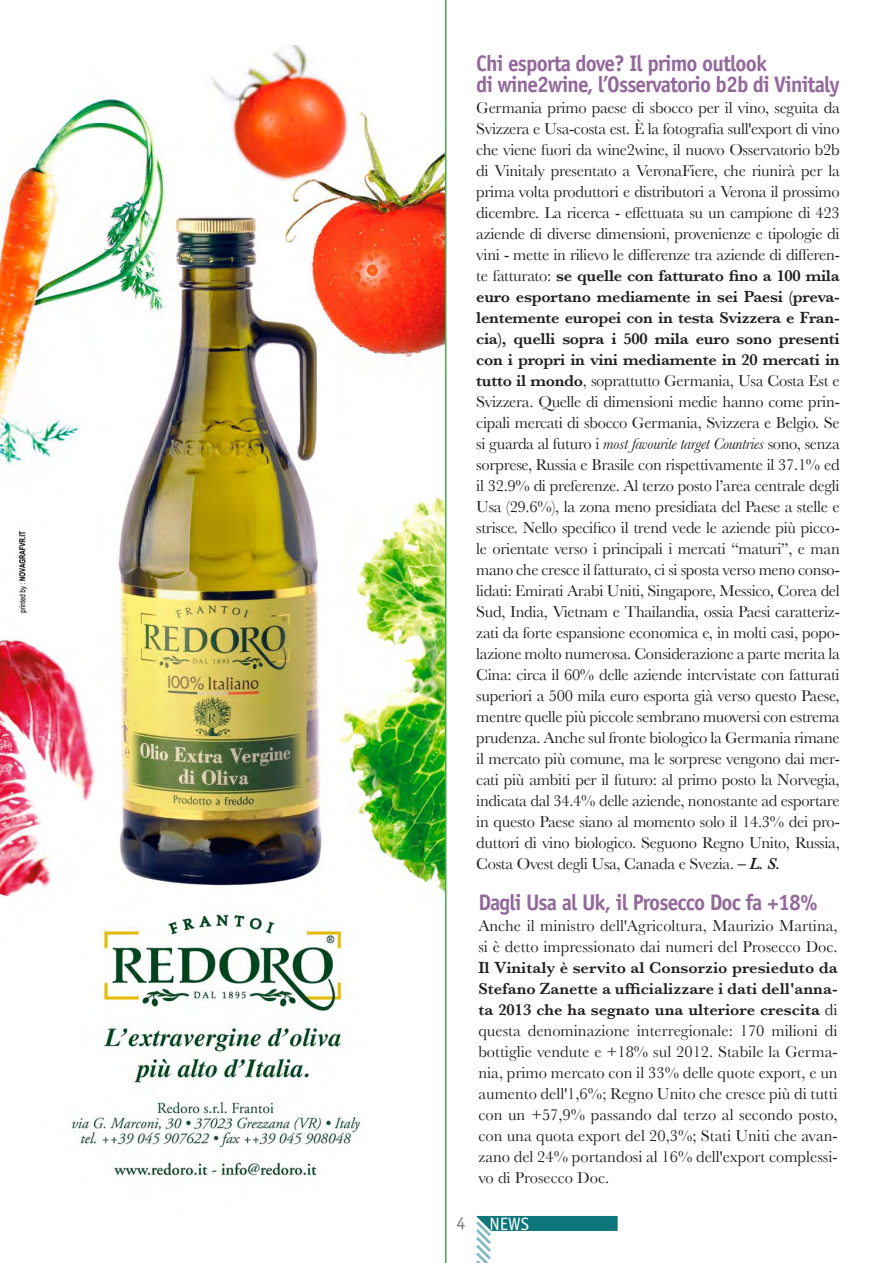
<style>
.page{position:relative;width:893px;height:1263px;background:#fff}
.page>*{position:absolute;margin:0;border:0;box-sizing:border-box;transform-origin:0 0}
.t1{font:700 22.5px "Officina Sans Std";letter-spacing:-.04em;color:#93699b;scale:.95 1}
.t2{font:18px "Officina Sans Std";color:#fff}
.t3{font:18px "Officina Sans Std";color:#76787b}
.t4{font:16.5px/21px "Baskerville";letter-spacing:-.02em;color:#231f20;text-align:justify}
.s1{font-weight:600}
.s2{font-style:italic}
.s3{font-weight:600;font-style:italic}
</style>
<div class="page">
<svg style="left:476px;top:1216px;width:142px;height:47px"></svg>
<img style="left:0;top:0;width:446px;height:1263px">
<p class="t1" style="left:476px;top:49px;width:308px">Chi esporta dove? Il primo outlook</p>
<p class="t1" style="left:476px;top:70px;width:384px">di wine2wine, l’Osservatorio b2b di Vinitaly</p>
<p class="t4" style="left:476px;top:97px;width:365px">Germania primo paese di sbocco per il vino, seguita da Svizzera e Usa-costa est. È la fotografia sull'export di vino che viene fuori da wine2wine, il nuovo Osservatorio b2b di Vinitaly presentato a VeronaFiere, che riunirà per la prima volta produttori e distributori a Verona il prossimo dicembre. La ricerca - effettuata su un campione di 423 aziende di diverse dimensioni, provenienze e tipologie di vini - mette in rilievo le differenze tra aziende di differen&shy;te fatturato: <span class="s1">se quelle con fatturato fino a 100 mila euro esportano mediamente in sei Paesi (preva&shy;lentemente europei con in testa Svizzera e Fran&shy;cia), quelli sopra i 500 mila euro sono presenti con i propri in vini mediamente in 20 mercati in tutto il mondo</span>, soprattutto Germania, Usa Costa Est e Svizzera. Quelle di dimensioni medie hanno come prin&shy;cipali mercati di sbocco Germania, Svizzera e Belgio. Se si guarda al futuro i <span class="s2">most favourite target Countries</span> sono, senza sorprese, Russia e Brasile con rispettivamente il 37.1% ed il 32.9% di preferenze. Al terzo posto l’area centrale degli Usa (29.6%), la zona meno presidiata del Paese a stelle e strisce. Nello specifico il trend vede le aziende più picco&shy;le orientate verso i principali i mercati “maturi”, e man mano che cresce il fatturato, ci si sposta verso meno conso&shy;lidati: Emirati Arabi Uniti, Singapore, Messico, Corea del Sud, India, Vietnam e Thailandia, ossia Paesi caratteriz&shy;zati da forte espansione economica e, in molti casi, popo&shy;lazione molto numerosa. Considerazione a parte merita la Cina: circa il 60% delle aziende intervistate con fatturati superiori a 500 mila euro esporta già verso questo Paese, mentre quelle più piccole sembrano muoversi con estrema prudenza. Anche sul fronte biologico la Germania rimane il mercato più comune, ma le sorprese vengono dai mer&shy;cati più ambiti per il futuro: al primo posto la Norvegia, indicata dal 34.4% delle aziende, nonostante ad esportare in questo Paese siano al momento solo il 14.3% dei pro&shy;duttori di vino biologico. Seguono Regno Unito, Russia, Costa Ovest degli Usa, Canada e Svezia. <span class="s3">– L. S.</span></p>
<p class="t1" style="left:478px;top:888px;width:359px">Dagli Usa al Uk, il Prosecco Doc fa +18%</p>
<p class="t4" style="left:478px;top:915px;width:361px">Anche il ministro dell'Agricoltura, Maurizio Martina, si è detto impressionato dai numeri del Prosecco Doc.<br><span class="s1">Il Vinitaly è servito al Consorzio presieduto da Stefano Zanette a ufficializzare i dati dell'anna&shy;ta 2013 che ha segnato una ulteriore crescita</span> di questa denominazione interregionale: 170 milioni di bottiglie vendute e +18% sul 2012. Stabile la Germa&shy;nia, primo mercato con il 33% delle quote export, e un aumento dell'1,6%; Regno Unito che cresce più di tutti con un +57,9% passando dal terzo al secondo posto, con una quota export del 20,3%; Stati Uniti che avan&shy;zano del 24% portandosi al 16% dell'export complessi&shy;vo di Prosecco Doc.</p>
<p class="t3" style="left:456px;top:1212px;width:10px">4</p>
<p class="t2" style="left:489px;top:1213px;width:41px">NEWS</p>
</div>
